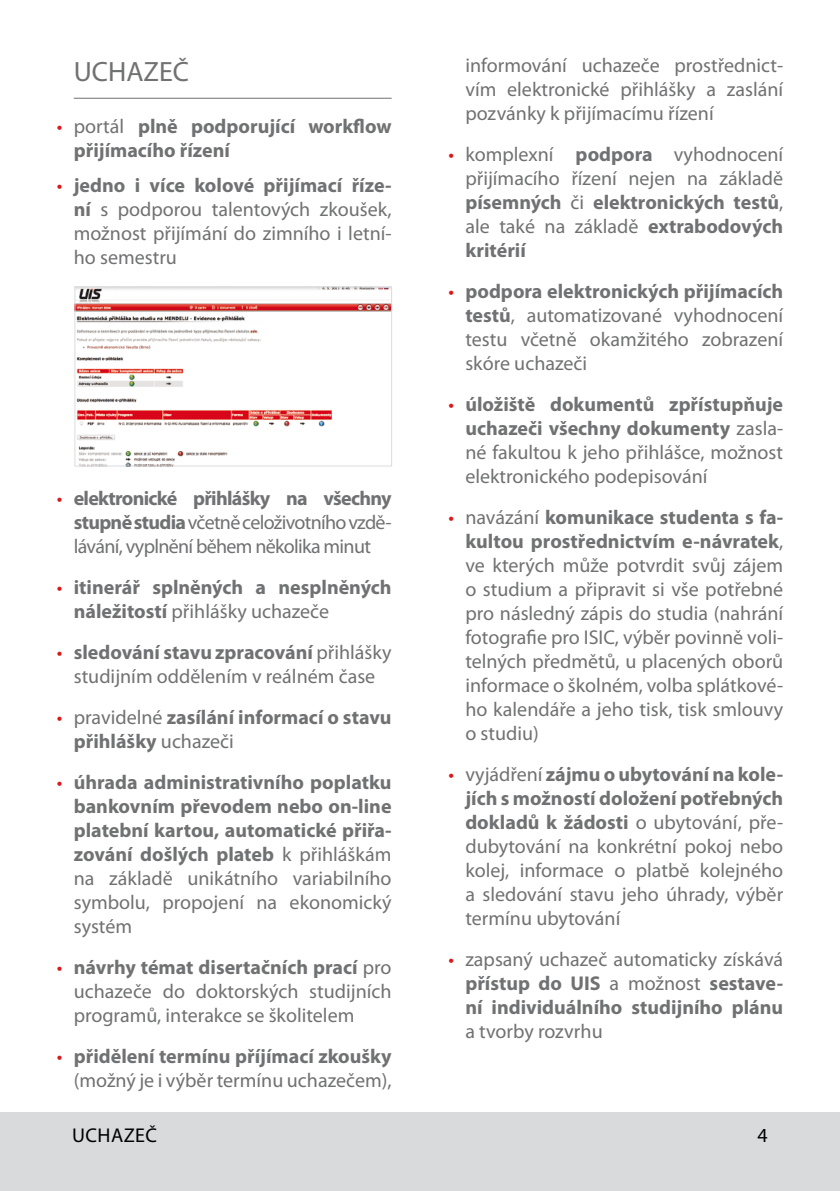
<style>
.page{position:relative;width:840px;height:1191px;background:#fff}
.page>*{position:absolute;margin:0;border:0;box-sizing:border-box;transform-origin:0 0}
.t1{font:28px "Myriad Pro";color:#707172}
.t2{font:20px/24px "Myriad Pro";color:#707172;text-align:justify}
.t3{font:700 20px/24px "Myriad Pro";color:#707172}
.t4{font:20px "Myriad Pro";letter-spacing:.02em;color:#000}
.s1{font-weight:400;color:#da181b}
.s2{font-weight:400}
.s3{color:#da181b}
.s4{font-weight:700}
</style>
<div class="page">
<div style="left:0;top:1076px;width:839px;height:115px;background:#d9dadb"></div>
<div style="left:0;top:0;width:839px;height:1111px;background:#fff"></div>
<hr style="left:74px;top:98px;width:317px;height:1px;background:#707172">
<img style="left:76px;top:288px;width:314px;height:176px">
<div style="left:74px;top:286px;width:318px;height:180px;border:1px solid #dbdcdd"></div>
<h1 class="t1" style="left:74px;top:54px;width:117px">UCHAZEČ</h1>
<p class="t3" style="left:74px;top:114px;width:319px;text-indent:-17px"><span class="s1">•</span> <span class="s2">portál</span> plně podporující workflow přijímacího řízení</p>
<p class="t2" style="left:74px;top:173px;width:319px;text-indent:-17px"><span class="s3">•</span> <span class="s4">jedno i více kolové přijímací říze&shy;ní</span> s podporou talentových zkoušek, možnost přijímání do zimního i letní&shy;ho semestru</p>
<p class="t2" style="left:74px;top:485px;width:319px;text-indent:-17px"><span class="s3">•</span> <span class="s4">elektronické přihlášky na všechny stupně studia</span> včetně celoživotního vzdě&shy;lávání, vyplnění během několika minut</p>
<p class="t3" style="left:74px;top:574px;width:319px;text-indent:-17px"><span class="s1">•</span> itinerář splněných a nesplněných náležitostí <span class="s2">přihlášky uchazeče</span></p>
<p class="t2" style="left:57px;top:639px;width:336px;text-align:center"><span class="s3">•</span> <span class="s4">sledování stavu zpracování</span> přihlášky studijním oddělením v reálném čase</p>
<p class="t3" style="left:74px;top:704px;width:319px;text-indent:-17px"><span class="s1">•</span> <span class="s2">pravidelné</span> zasílání informací o stavu přihlášky <span class="s2">uchazeči</span></p>
<p class="t3" style="left:74px;top:769px;width:319px;text-align:justify;text-indent:-17px"><span class="s1">•</span> úhrada administrativního poplatku bankovním převodem nebo on-line platební kartou, automatické přiřa&shy;zování došlých plateb <span class="s2">k přihláškám na základě unikátního variabilního symbolu, propojení na ekonomický systém</span></p>
<p class="t2" style="left:74px;top:954px;width:319px;text-indent:-17px"><span class="s3">•</span> <span class="s4">návrhy témat disertačních prací</span> pro uchazeče do doktorských studijních programů, interakce se školitelem</p>
<p class="t3" style="left:57px;top:1043px;width:336px;text-align:right"><span class="s1">•</span> přidělení termínu příjímací zkoušky <span class="s2">(možný je i výběr termínu uchazečem),</span></p>
<p class="t2" style="left:465px;top:53px;width:319px">informování uchazeče prostřednict&shy;vím elektronické přihlášky a zaslání pozvánky k přijímacímu řízení</p>
<p class="t2" style="left:465px;top:142px;width:319px;text-indent:-17px"><span class="s3">•</span> komplexní <span class="s4">podpora</span> vyhodnocení přijímacího řízení nejen na základě <span class="s4">písemných</span> či <span class="s4">elektronických testů</span>, ale také na základě <span class="s4">extrabodových kritérií</span></p>
<p class="t2" style="left:465px;top:279px;width:319px;text-indent:-17px"><span class="s3">•</span> <span class="s4">podpora elektronických přijímacích testů</span>, automatizované vyhodnocení testu včetně okamžitého zobrazení skóre uchazeči</p>
<p class="t2" style="left:465px;top:392px;width:319px;text-indent:-17px"><span class="s3">•</span> <span class="s4">úložiště dokumentů zpřístupňuje uchazeči všechny dokumenty</span> zasla&shy;né fakultou k jeho přihlášce, možnost elektronického podepisování</p>
<p class="t2" style="left:465px;top:505px;width:319px;text-indent:-17px"><span class="s3">•</span> navázání <span class="s4">komunikace studenta s fa&shy;kultou prostřednictvím e-návratek</span>, ve kterých může potvrdit svůj zájem o studium a připravit si vše potřebné pro následný zápis do studia (nahrání fotografie pro ISIC, výběr povinně voli&shy;telných předmětů, u placených oborů informace o školném, volba splátkové&shy;ho kalendáře a jeho tisk, tisk smlouvy o studiu)</p>
<p class="t2" style="left:465px;top:762px;width:319px;text-indent:-17px"><span class="s3">•</span> vyjádření <span class="s4">zájmu o ubytování na kole&shy;jích s možností doložení potřebných dokladů k žádosti</span> o ubytování, pře&shy;dubytování na konkrétní pokoj nebo kolej, informace o platbě kolejného a sledování stavu jeho úhrady, výběr termínu ubytování</p>
<p class="t3" style="left:465px;top:946px;width:319px;text-align:justify;text-indent:-17px"><span class="s1">•</span> <span class="s2">zapsaný uchazeč automaticky získává </span>přístup do UIS <span class="s2">a možnost</span> sestave&shy;ní individuálního studijního plánu</p>
<p class="t2" style="left:465px;top:1019px;width:139px">a tvorby rozvrhu</p>
<p class="t4" style="left:72px;top:1122px;width:74px">Uchazeč</p>
<p class="t4" style="left:757px;top:1122px;width:12px">4</p>
</div>
